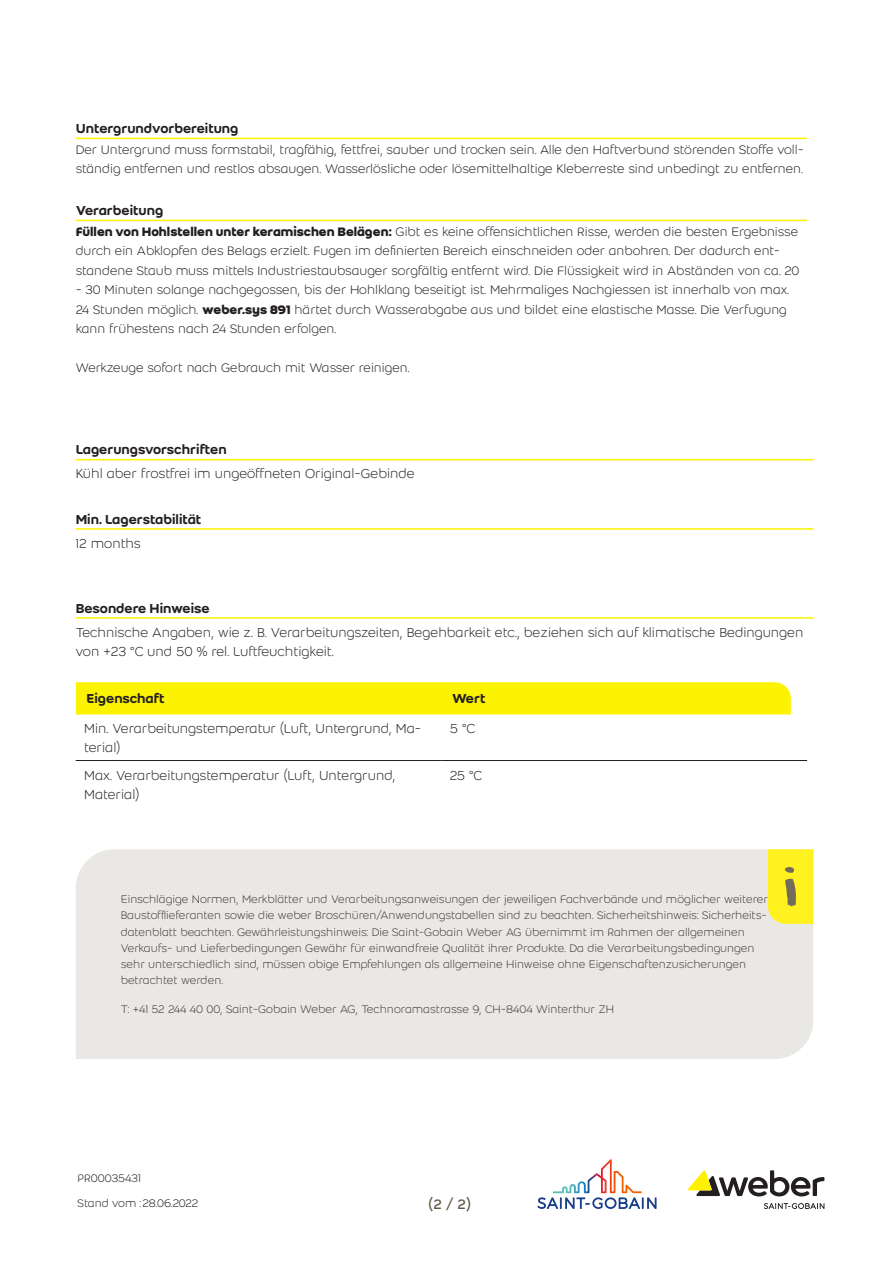
<style>
.page{position:relative;width:893px;height:1263px;background:#fff}
.page>*{position:absolute;margin:0;border:0;box-sizing:border-box;transform-origin:0 0}
.t1{font:15px "Weber";color:#605845}
.Value{font:300 14.25px/19.8px "Weber";color:#231f20}
.column_1{font:300 14.25px/19.5px "Weber";color:#231f20}
.Longname{font:500 14.25px "Weber";color:#231f20}
.level__header{font:500 14.25px "Weber";color:#231f20}
.column_header_column{font:500 14.25px "Weber";color:#231f20}
.column_2{font:300 14.25px "Weber";color:#231f20}
.level__text{font:300 13.5px/19.5px "Weber";color:#231f20}
.Date_style{font:300 12px/16.2px "Weber";color:#231f20}
.s1{font-weight:700}
</style>
<div class="page">
<svg style="left:537px;top:1159px;width:119px;height:50px"></svg>
<svg style="left:688px;top:1170px;width:136px;height:39px"></svg>
<hr style="left:76px;top:459px;width:738px;height:1px;background:#fbf301">
<hr style="left:76px;top:528px;width:738px;height:2px;background:#fbf301">
<hr style="left:76px;top:617px;width:738px;height:2px;background:#fbf301">
<hr style="left:76px;top:138px;width:731px;height:1px;background:#fff101">
<hr style="left:76px;top:220px;width:731px;height:1px;background:#fff101">
<hr style="left:76px;top:760px;width:365px;height:1px;background:#231f20">
<hr style="left:441px;top:760px;width:366px;height:1px;background:#231f20">
<div style="left:76px;top:682px;width:715px;height:32px;background:#fbf301"></div>
<div style="left:76px;top:849px;width:737px;height:210px;background:#eae8e5"></div>
<svg style="left:768px;top:849px;width:45px;height:75px;background:#f3e728"></svg>
<p class="level__header" style="left:76px;top:118px;width:164px">Untergrundvorbereitung</p>
<p class="level__text" style="left:76px;top:139px;width:730px">Der Untergrund muss formstabil, tragfähig, fettfrei, sauber und trocken sein. Alle den Haftverbund störenden Stoffe voll&shy;ständig entfernen und restlos absaugen. Wasserlösliche oder lösemittelhaltige Kleberreste sind unbedingt zu entfernen.</p>
<p class="level__header" style="left:76px;top:200px;width:89px">Verarbeitung</p>
<p class="level__text" style="left:76px;top:221px;width:725px"><span class="s1">Füllen von Hohlstellen unter keramischen Belägen:</span> Gibt es keine offensichtlichen Risse, werden die besten Ergebnisse durch ein Abklopfen des Belags erzielt. Fugen im definierten Bereich einschneiden oder anbohren. Der dadurch ent&shy;standene Staub muss mittels Industriestaubsauger sorgfältig entfernt wird. Die Flüssigkeit wird in Abständen von ca. 20</p>
<p class="level__text" style="left:76px;top:280px;width:715px">- 30 Minuten solange nachgegossen, bis der Hohlklang beseitigt ist. Mehrmaliges Nachgiessen ist innerhalb von max.<br>24 Stunden möglich. <span class="s1">weber.sys 891</span> härtet durch Wasserabgabe aus und bildet eine elastische Masse. Die Verfugung kann frühestens nach 24 Stunden erfolgen.</p>
<p class="level__text" style="left:76px;top:358px;width:335px">Werkzeuge sofort nach Gebrauch mit Wasser reinigen.</p>
<p class="Longname" style="left:76px;top:439px;width:153px">Lagerungsvorschriften</p>
<p class="Value" style="left:76px;top:464px;width:341px">Kühl aber frostfrei im ungeöffneten Original-Gebinde</p>
<p class="Longname" style="left:76px;top:509px;width:127px">Min. Lagerstabilität</p>
<p class="Value" style="left:76px;top:533px;width:66px">12 months</p>
<p class="Longname" style="left:76px;top:597px;width:135px">Besondere Hinweise</p>
<p class="Value" style="left:76px;top:622px;width:729px">Technische Angaben, wie z. B. Verarbeitungszeiten, Begehbarkeit etc., beziehen sich auf klimatische Bedingungen von +23 °C und 50 % rel. Luftfeuchtigkeit.</p>
<p class="column_header_column" style="left:86px;top:688px;width:80px">Eigenschaft</p>
<p class="column_header_column" style="left:452px;top:688px;width:35px">Wert</p>
<p class="column_1" style="left:84px;top:718px;width:339px">Min. Verarbeitungstemperatur (Luft, Untergrund, Ma&shy;terial)</p>
<p class="column_2" style="left:450px;top:718px;width:27px">5 °C</p>
<p class="column_1" style="left:84px;top:765px;width:313px">Max. Verarbeitungstemperatur (Luft, Untergrund,<br>Material)</p>
<p class="column_2" style="left:450px;top:765px;width:34px">25 °C</p>
<p class="Date_style" style="left:121px;top:891px;width:649px">Einschlägige Normen, Merkblätter und Verarbeitungsanweisungen der jeweiligen Fachverbände und möglicher weiterer Baustofflieferanten sowie die weber Broschüren/Anwendungstabellen sind zu beachten. Sicherheitshinweis: Sicherheits&shy;datenblatt beachten. Gewährleistungshinweis: Die Saint-Gobain Weber AG übernimmt im Rahmen der allgemeinen Verkaufs- und Lieferbedingungen Gewähr für einwandfreie Qualität ihrer Produkte. Da die Verarbeitungsbedingungen sehr unterschiedlich sind, müssen obige Empfehlungen als allgemeine Hinweise ohne Eigenschaftenzusicherungen betrachtet werden.</p>
<p class="Date_style" style="left:121px;top:1001px;width:495px">T: +41 52 244 40 00, Saint-Gobain Weber AG, Technoramastrasse 9, CH-8404 Winterthur ZH</p>
<p class="Date_style" style="left:78px;top:1169px;width:65px">PR00035431</p>
<p class="Date_style" style="left:78px;top:1194px;width:122px">Stand vom : 28.06.2022</p>
<p class="t1" style="left:428px;top:1193px;width:44px">(2 / 2)</p>
</div>
